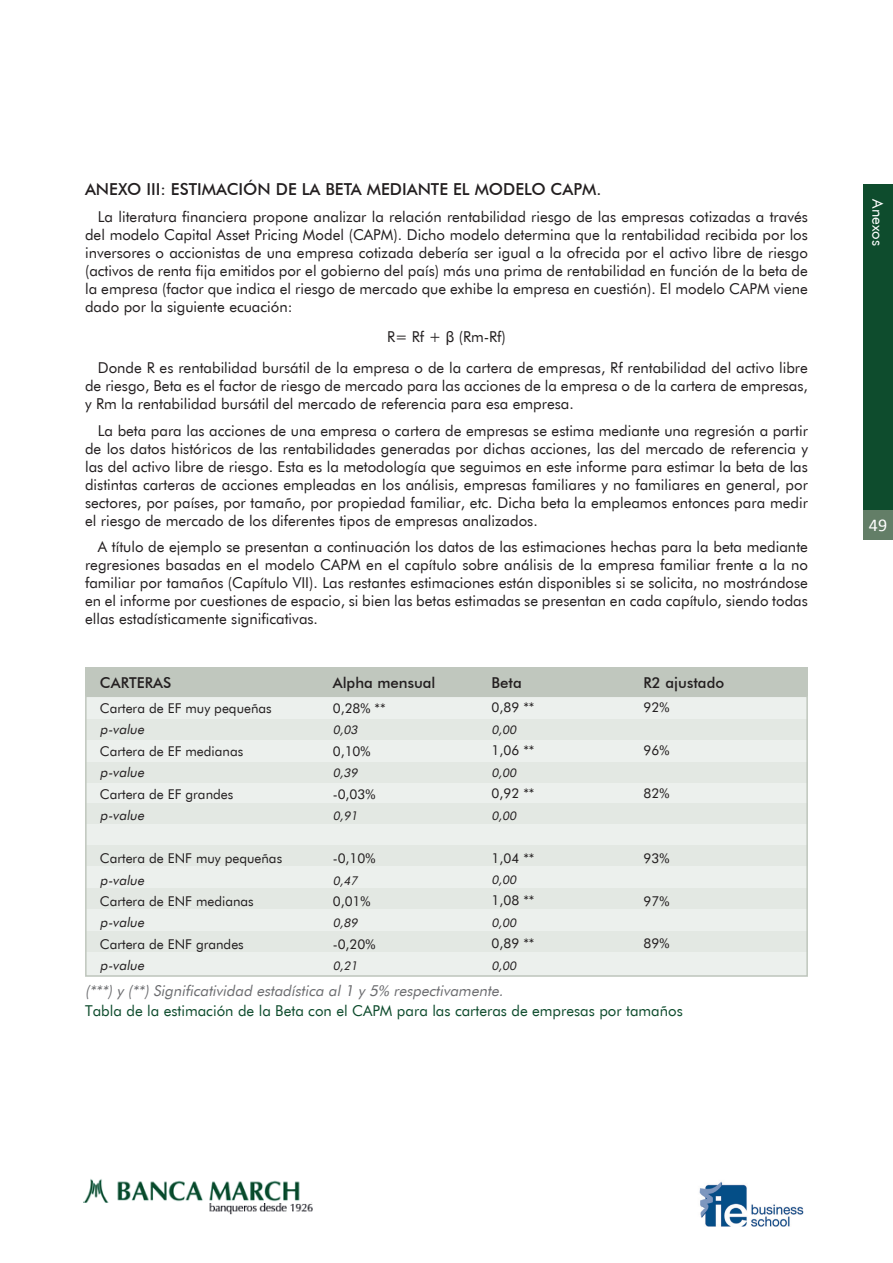
<style>
.page{position:relative;width:893px;height:1263px;background:#fff}
.page>*{position:absolute;margin:0;border:0;box-sizing:border-box;transform-origin:0 0}
.t1{font:18px "Calibri";color:#fff}
.t2{font:500 16.5px "Futura BT";color:#231f20}
.t3{font:15px/18px "Futura BT";color:#231f20;text-align:justify}
.t4{font:15px "Futura BT";color:#0e4c2d}
.t5{font:italic 15px "Futura BT";color:#6c6d70}
.t6{font:500 15px "Futura BT";color:#231f20}
.t7{font:15px "Futura BT";color:#fff}
.t8{font:13.5px "Futura BT";color:#231f20}
.t9{font:italic 13.5px "Futura BT";color:#231f20}
.t10{font:italic 12px "Futura BT";color:#231f20}
.s1{font-family:"Arial"}
</style>
<div class="page">
<div style="left:85px;top:696px;width:723px;height:281px;background:#ecf0ed"></div>
<div style="left:85px;top:762px;width:723px;height:20px;background:#e3e8e3"></div>
<div style="left:85px;top:803px;width:723px;height:21px;background:#e3e8e3"></div>
<div style="left:85px;top:845px;width:723px;height:20px;background:#e3e8e3"></div>
<div style="left:85px;top:889px;width:723px;height:20px;background:#e3e8e3"></div>
<div style="left:85px;top:931px;width:723px;height:21px;background:#e3e8e3"></div>
<div style="left:85px;top:719px;width:723px;height:21px;background:#e3e8e3"></div>
<div style="left:85px;top:668px;width:723px;height:28px;background:#c0c7be"></div>
<div style="left:85px;top:695px;width:723px;height:282px;border:2px solid #c0c7be"></div>
<img style="left:699px;top:1181px;width:105px;height:46px">
<img style="left:84px;top:1179px;width:228px;height:36px">
<div style="left:863px;top:184px;width:30px;height:326px;background:#0e4c2d"></div>
<div style="left:863px;top:510px;width:30px;height:29px;background:#637e67"></div>
<p class="t2" style="left:85px;top:179px;width:518px">ANEXO III: ESTIMACIÓN DE LA BETA MEDIANTE EL MODELO CAPM.</p>
<p class="t3" style="left:85px;top:207px;width:724px;text-indent:13px">La literatura financiera propone analizar la relación rentabilidad riesgo de las empresas cotizadas a través del modelo Capital Asset Pricing Model (CAPM). Dicho modelo determina que la rentabilidad recibida por los inversores o accionistas de una empresa cotizada debería ser igual a la ofrecida por el activo libre de riesgo (activos de renta fija emitidos por el gobierno del país) más una prima de rentabilidad en función de la beta de la empresa (factor que indica el riesgo de mercado que exhibe la empresa en cuestión). El modelo CAPM viene dado por la siguiente ecuación:</p>
<p class="t3" style="left:98px;top:322px;width:712px;line-height:30.8px;text-indent:289px">R= Rf + <span class="s1">β</span> (Rm-Rf)<br>Donde R es rentabilidad bursátil de la empresa o de la cartera de empresas, Rf rentabilidad del activo libre</p>
<p class="t3" style="left:85px;top:377px;width:724px">de riesgo, Beta es el factor de riesgo de mercado para las acciones de la empresa o de la cartera de empresas, y Rm la rentabilidad bursátil del mercado de referencia para esa empresa.</p>
<p class="t3" style="left:85px;top:421px;width:724px;text-indent:13px">La beta para las acciones de una empresa o cartera de empresas se estima mediante una regresión a partir de los datos históricos de las rentabilidades generadas por dichas acciones, las del mercado de referencia y las del activo libre de riesgo. Esta es la metodología que seguimos en este informe para estimar la beta de las distintas carteras de acciones empleadas en los análisis, empresas familiares y no familiares en general, por sectores, por países, por tamaño, por propiedad familiar, etc. Dicha beta la empleamos entonces para medir el riesgo de mercado de los diferentes tipos de empresas analizados.</p>
<p class="t3" style="left:85px;top:538px;width:724px;text-indent:13px">A título de ejemplo se presentan a continuación los datos de las estimaciones hechas para la beta mediante regresiones basadas en el modelo CAPM en el capítulo sobre análisis de la empresa familiar frente a la no familiar por tamaños (Capítulo VII). Las restantes estimaciones están disponibles si se solicita, no mostrándose en el informe por cuestiones de espacio, si bien las betas estimadas se presentan en cada capítulo, siendo todas ellas estadísticamente significativas.</p>
<p class="t6" style="left:100px;top:673px;width:73px">CARTERAS</p>
<p class="t6" style="left:333px;top:673px;width:104px">Alpha mensual</p>
<p class="t6" style="left:491px;top:673px;width:32px">Beta</p>
<p class="t6" style="left:644px;top:673px;width:82px">R2 ajustado</p>
<p class="t8" style="left:100px;top:700px;width:173px">Cartera de EF muy pequeñas</p>
<p class="t9" style="left:100px;top:721px;width:48px">p-value</p>
<p class="t8" style="left:100px;top:743px;width:145px">Cartera de EF medianas</p>
<p class="t9" style="left:100px;top:764px;width:48px">p-value</p>
<p class="t8" style="left:100px;top:786px;width:135px">Cartera de EF grandes</p>
<p class="t9" style="left:100px;top:807px;width:48px">p-value</p>
<p class="t8" style="left:100px;top:850px;width:184px">Cartera de ENF muy pequeñas</p>
<p class="t9" style="left:100px;top:871px;width:48px">p-value</p>
<p class="t8" style="left:100px;top:893px;width:155px">Cartera de ENF medianas</p>
<p class="t9" style="left:100px;top:914px;width:48px">p-value</p>
<p class="t8" style="left:100px;top:936px;width:145px">Cartera de ENF grandes</p>
<p class="t9" style="left:100px;top:957px;width:48px">p-value</p>
<p class="t8" style="left:333px;top:700px;width:55px">0,28% **</p>
<p class="t10" style="left:333px;top:723px;width:29px">0,03</p>
<p class="t8" style="left:333px;top:743px;width:39px">0,10%</p>
<p class="t10" style="left:333px;top:766px;width:29px">0,39</p>
<p class="t8" style="left:333px;top:786px;width:44px">-0,03%</p>
<p class="t10" style="left:333px;top:808px;width:29px">0,91</p>
<p class="t8" style="left:333px;top:850px;width:44px">-0,10%</p>
<p class="t10" style="left:333px;top:873px;width:29px">0,47</p>
<p class="t8" style="left:333px;top:893px;width:39px">0,01%</p>
<p class="t10" style="left:333px;top:916px;width:29px">0,89</p>
<p class="t8" style="left:333px;top:936px;width:44px">-0,20%</p>
<p class="t10" style="left:333px;top:959px;width:29px">0,21</p>
<p class="t8" style="left:491px;top:699px;width:45px">0,89 **</p>
<p class="t10" style="left:491px;top:722px;width:29px">0,00</p>
<p class="t8" style="left:491px;top:742px;width:45px">1,06 **</p>
<p class="t10" style="left:491px;top:765px;width:29px">0,00</p>
<p class="t8" style="left:491px;top:785px;width:45px">0,92 **</p>
<p class="t10" style="left:491px;top:808px;width:29px">0,00</p>
<p class="t8" style="left:491px;top:849px;width:45px">1,04 **</p>
<p class="t10" style="left:491px;top:872px;width:29px">0,00</p>
<p class="t8" style="left:491px;top:892px;width:45px">1,08 **</p>
<p class="t10" style="left:491px;top:915px;width:29px">0,00</p>
<p class="t8" style="left:491px;top:935px;width:45px">0,89 **</p>
<p class="t10" style="left:491px;top:958px;width:29px">0,00</p>
<p class="t5" style="left:85px;top:981px;width:423px">(***) y (**) Significatividad estadística al 1 y 5% respectivamente.</p>
<p class="t8" style="left:644px;top:699px;width:27px">92%</p>
<p class="t8" style="left:644px;top:742px;width:27px">96%</p>
<p class="t8" style="left:644px;top:785px;width:27px">82%</p>
<p class="t8" style="left:644px;top:849px;width:27px">93%</p>
<p class="t8" style="left:644px;top:892px;width:27px">97%</p>
<p class="t8" style="left:644px;top:935px;width:27px">89%</p>
<p class="t4" style="left:85px;top:1002px;width:599px">Tabla de la estimación de la Beta con el CAPM para las carteras de empresas por tamaños</p>
<p class="t7" style="left:887px;top:199px;width:48px;rotate:90deg">Anexos</p>
<p class="t1" style="left:869px;top:514px;width:20px">49</p>
</div>
